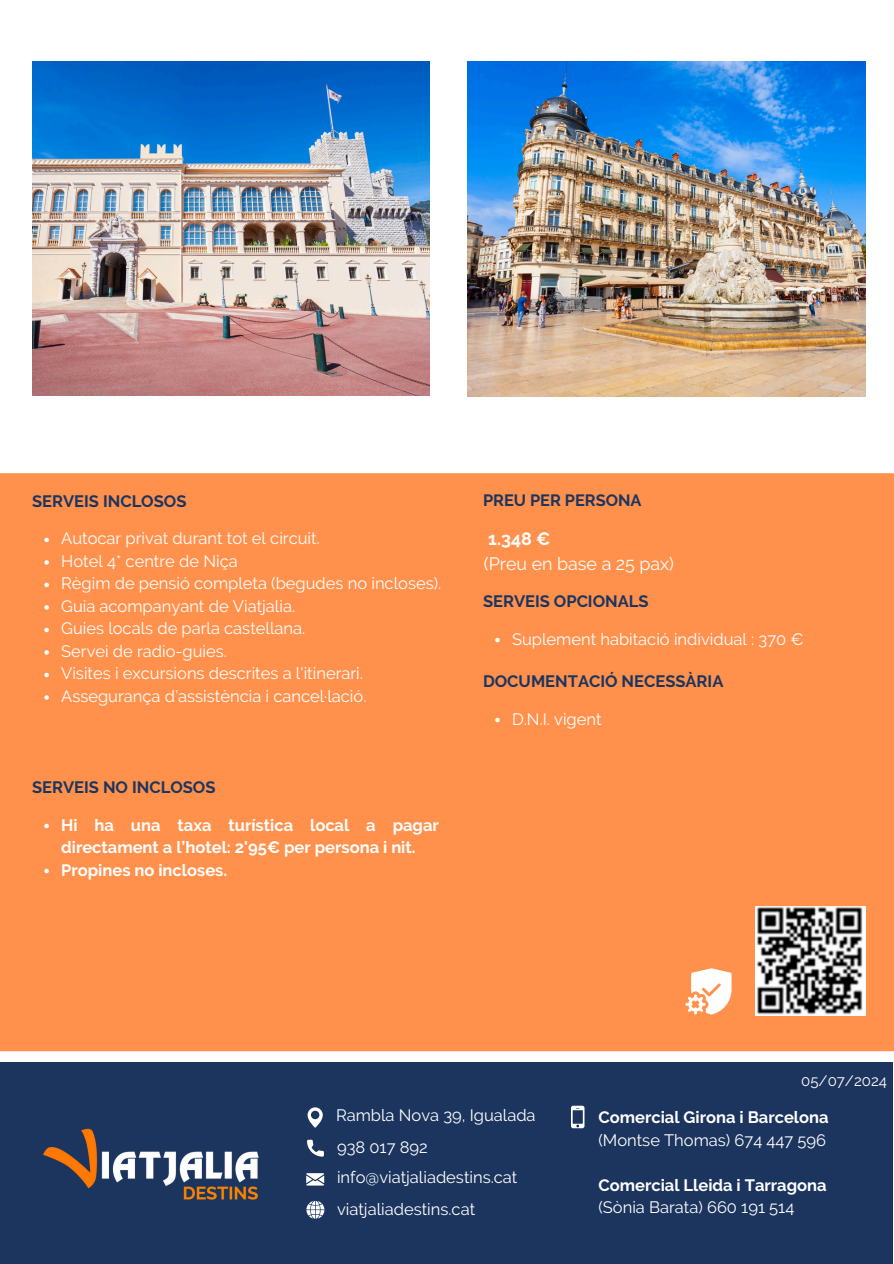
<style>
.page{position:relative;width:894px;height:1264px;background:#fff}
.page>*{position:absolute;margin:0;border:0;box-sizing:border-box;transform-origin:0 0}
.t1{font:17.85px/24.8px "Raleway";color:#fff}
.t2{font:16.5px "Raleway";color:#fff}
.t3{font:700 16.5px/22.5px "Raleway";color:#fff}
.t4{font:700 16.5px "Raleway";color:#1c355e}
.t5{font:700 16.35px "Raleway";color:#1c355e}
.t6{font:15px "Raleway";color:#fff}
.s1{font-weight:700}
.s2{font-weight:400}
</style>
<div class="page">
<div style="left:0;top:1062px;width:892px;height:201px;background:#1c355e"></div>
<svg style="left:571px;top:1105px;width:13px;height:23px"></svg>
<svg style="left:307px;top:1139px;width:17px;height:17px"></svg>
<svg style="left:307px;top:1107px;width:16px;height:20px"></svg>
<svg style="left:306px;top:1173px;width:18px;height:12px"></svg>
<svg style="left:306px;top:1201px;width:18px;height:17px"></svg>
<div style="left:0;top:473px;width:893px;height:578px;background:#ff914d"></div>
<svg style="left:685px;top:968px;width:46px;height:46px"></svg>
<img style="left:754px;top:906px;width:111px;height:109px">
<img style="left:43px;top:1128px;width:216px;height:72px">
<img style="left:32px;top:61px;width:397px;height:334px">
<svg style="left:44px;top:537px;width:5px;height:5px"></svg>
<svg style="left:44px;top:560px;width:5px;height:4px"></svg>
<svg style="left:44px;top:582px;width:5px;height:5px"></svg>
<svg style="left:44px;top:605px;width:5px;height:4px"></svg>
<svg style="left:44px;top:627px;width:5px;height:5px"></svg>
<svg style="left:44px;top:650px;width:5px;height:4px"></svg>
<svg style="left:44px;top:672px;width:5px;height:5px"></svg>
<svg style="left:44px;top:695px;width:5px;height:4px"></svg>
<svg style="left:495px;top:637px;width:4px;height:5px"></svg>
<svg style="left:495px;top:717px;width:4px;height:5px"></svg>
<img style="left:468px;top:61px;width:397px;height:335px">
<svg style="left:44px;top:823px;width:5px;height:5px"></svg>
<svg style="left:44px;top:868px;width:5px;height:5px"></svg>
<h2 class="t4" style="left:32px;top:491px;width:156px">SERVEIS INCLOSOS</h2>
<p class="t2" style="left:61px;top:529px;width:260px">Autocar privat durant tot el circuit.</p>
<h1 class="t2" style="left:61px;top:551px;width:178px">Hotel 4* centre de Niça</h1>
<p class="t2" style="left:61px;top:574px;width:381px">Règim de pensió completa (begudes no incloses).</p>
<p class="t2" style="left:61px;top:596px;width:235px">Guia acompanyant de Viatjalia.</p>
<h1 class="t2" style="left:61px;top:619px;width:245px">Guies locals de parla castellana.</h1>
<h2 class="t2" style="left:61px;top:641px;width:167px">Servei de radio-guies.</h2>
<h1 class="t2" style="left:61px;top:664px;width:303px">Visites i excursions descrites a l'itinerari.</h1>
<p class="t2" style="left:61px;top:686px;width:307px">Assegurança d’assistència i cancel·lació.</p>
<h2 class="t4" style="left:32px;top:777px;width:185px">SERVEIS NO INCLOSOS</h2>
<h2 class="t3" style="left:61px;top:813px;width:379px">Hi ha una taxa turística local a pagar directament a l’hotel: 2'95€ per persona i nit.</h2>
<p class="t3" style="left:61px;top:858px;width:167px">Propines no incloses.</p>
<p class="t5" style="left:483px;top:490px;width:160px">PREU PER PERSONA</p>
<p class="t1" style="left:484px;top:526px;width:191px"><span class="s1">1.348 €<br></span>(Preu en base a 25 pax)</p>
<p class="t4" style="left:483px;top:591px;width:167px">SERVEIS OPCIONALS</p>
<h1 class="t2" style="left:512px;top:629px;width:293px">Suplement habitació individual : 370 €</h1>
<p class="t4" style="left:483px;top:671px;width:242px">DOCUMENTACIÓ NECESSÀRIA</p>
<p class="t2" style="left:512px;top:709px;width:91px">D.N.I. vigent</p>
<p class="t6" style="left:801px;top:1071px;width:87px">05/07/2024</p>
<p class="t2" style="left:336px;top:1105px;width:201px">Rambla Nova 39, Igualada</p>
<p class="t2" style="left:337px;top:1136px;width:92px">938 017 892</p>
<p class="t2" style="left:337px;top:1167px;width:182px">info@viatjaliadestins.cat</p>
<p class="t2" style="left:337px;top:1199px;width:140px">viatjaliadestins.cat</p>
<p class="t3" style="left:598px;top:1106px;width:232px">Comercial Girona i Barcelona <span class="s2">(Montse Thomas) 674 447 596</span></p>
<h1 class="t3" style="left:598px;top:1173px;width:229px">Comercial Lleida i Tarragona <span class="s2">(Sònia Barata) 660 191 514</span></h1>
</div>
